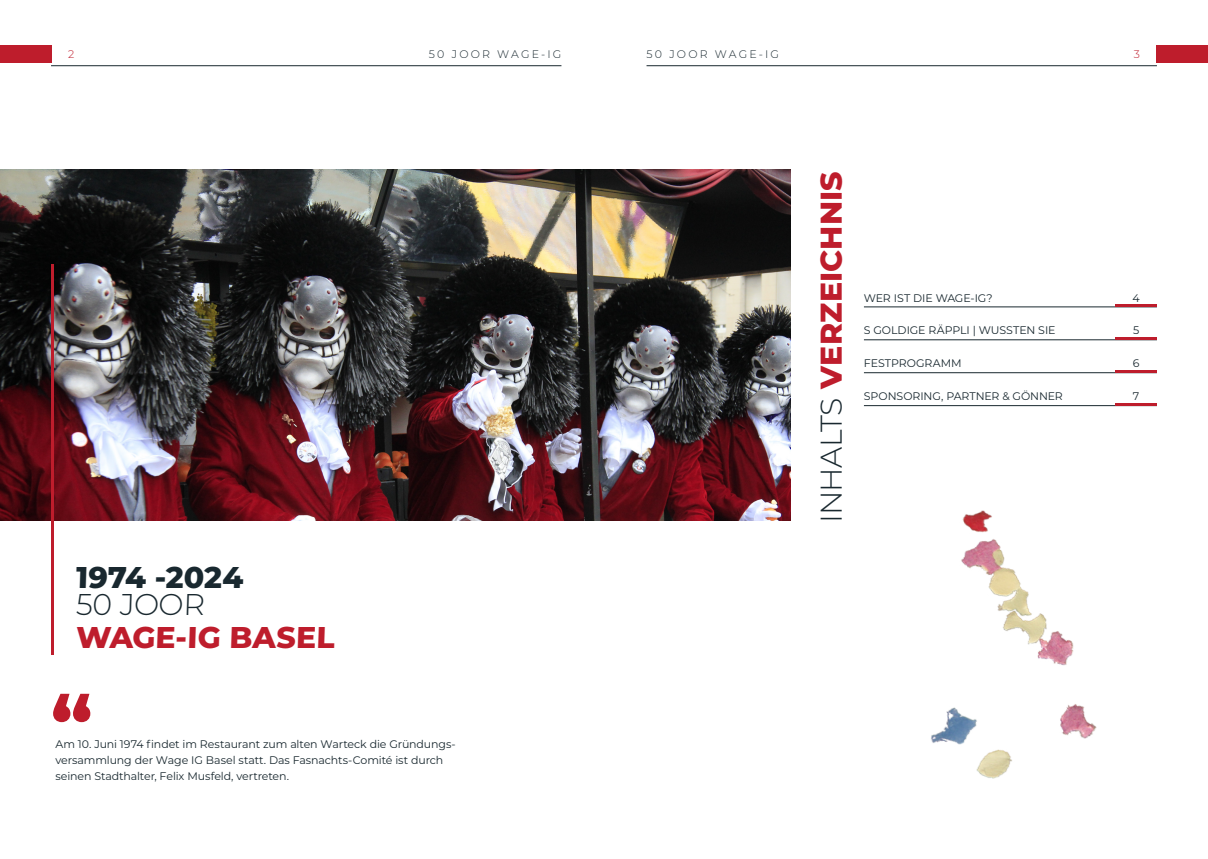
<style>
.page{position:relative;width:1208px;height:859px;background:#fff}
.page>*{position:absolute;margin:0;border:0;box-sizing:border-box;transform-origin:0 0}
.Double_Quote{font:800 76px "Montserrat";color:#be1d2c}
.Content{font:800 30px "Montserrat";letter-spacing:.005em;color:#be1d2c}
.Headline{font:800 30px "Montserrat";color:#be1d2c}
.Headline-2{font:800 30px "Montserrat";color:#19282f}
.Headline-3{font:300 30px "Montserrat";color:#19282f}
.Body_Text_-_Regular__Align_Center{font:11px/16px "Montserrat";letter-spacing:-.01em;color:#19282f}
.Body_Text_-_Regular__Align_Left{font:11px "Montserrat";letter-spacing:-.005em;color:#19282f}
.t1{font:300 11px "Montserrat";letter-spacing:.2em;color:#19282f}
.Number_-_9pt{font:11px "Montserrat";color:#19282f}
.t2{font:300 11px "Montserrat";color:#be1d2c}
.s1{font-weight:300;color:#19282f}
</style>
<div class="page">
<img style="left:0;top:170px;width:790px;height:350px">
<hr style="left:51px;top:264px;width:3px;height:390px;background:#be1d2c">
<hr style="left:864px;top:307px;width:293px;height:1px;background:#19282f">
<hr style="left:1115px;top:304px;width:42px;height:3px;background:#be1d2c">
<hr style="left:864px;top:340px;width:293px;height:1px;background:#19282f">
<hr style="left:1115px;top:337px;width:42px;height:3px;background:#be1d2c">
<hr style="left:864px;top:372px;width:293px;height:1px;background:#19282f">
<hr style="left:1115px;top:370px;width:42px;height:3px;background:#be1d2c">
<hr style="left:864px;top:405px;width:293px;height:1px;background:#19282f">
<hr style="left:1115px;top:403px;width:42px;height:3px;background:#be1d2c">
<img style="left:931px;top:510px;width:166px;height:269px">
<div style="left:0;top:45px;width:51px;height:17px;background:#be1d2c"></div>
<div style="left:1157px;top:45px;width:51px;height:17px;background:#be1d2c"></div>
<hr style="left:646px;top:66px;width:511px;height:1px;background:#19282f">
<hr style="left:51px;top:66px;width:510px;height:1px;background:#19282f">
<p class="t2" style="left:68px;top:47px;width:8px">2</p>
<p class="t1" style="left:429px;top:47px;width:134px">50 JOOR WAGE-IG</p>
<p class="t1" style="left:646px;top:47px;width:134px">50 JOOR WAGE-IG</p>
<p class="t2" style="left:1133px;top:47px;width:8px">3</p>
<p class="Headline-2" style="left:76px;top:556px;width:170px">1974 -2024</p>
<p class="Headline-3" style="left:76px;top:584px;width:132px">50 JOOR</p>
<p class="Headline" style="left:76px;top:616px;width:262px">WAGE-IG BASEL</p>
<p class="Double_Quote" style="left:51px;top:667px;width:43px">“</p>
<p class="Body_Text_-_Regular__Align_Center" style="left:55px;top:736px;width:402px">Am 10. Juni 1974 findet im Restaurant zum alten Warteck die Gründungs&shy;versammlung der Wage IG Basel statt. Das Fasnachts-Comité ist durch seinen Stadthalter, Felix Musfeld, vertreten.</p>
<p class="Content" style="left:809px;top:523px;width:353px;rotate:-90deg"><span class="s1">INHALTS</span> VERZEICHNIS</p>
<p class="Body_Text_-_Regular__Align_Left" style="left:864px;top:290px;width:130px">WER IST DIE WAGE-IG?</p>
<p class="Body_Text_-_Regular__Align_Left" style="left:864px;top:323px;width:193px">S GOLDIGE RÄPPLI | WUSSTEN SIE</p>
<p class="Body_Text_-_Regular__Align_Left" style="left:864px;top:356px;width:99px">FESTPROGRAMM</p>
<p class="Body_Text_-_Regular__Align_Left" style="left:864px;top:389px;width:200px">SPONSORING, PARTNER &amp; GÖNNER</p>
<p class="Number_-_9pt" style="left:1132px;top:290px;width:9px">4</p>
<p class="Number_-_9pt" style="left:1133px;top:323px;width:8px">5</p>
<p class="Number_-_9pt" style="left:1132px;top:356px;width:8px">6</p>
<p class="Number_-_9pt" style="left:1133px;top:389px;width:8px">7</p>
</div>
